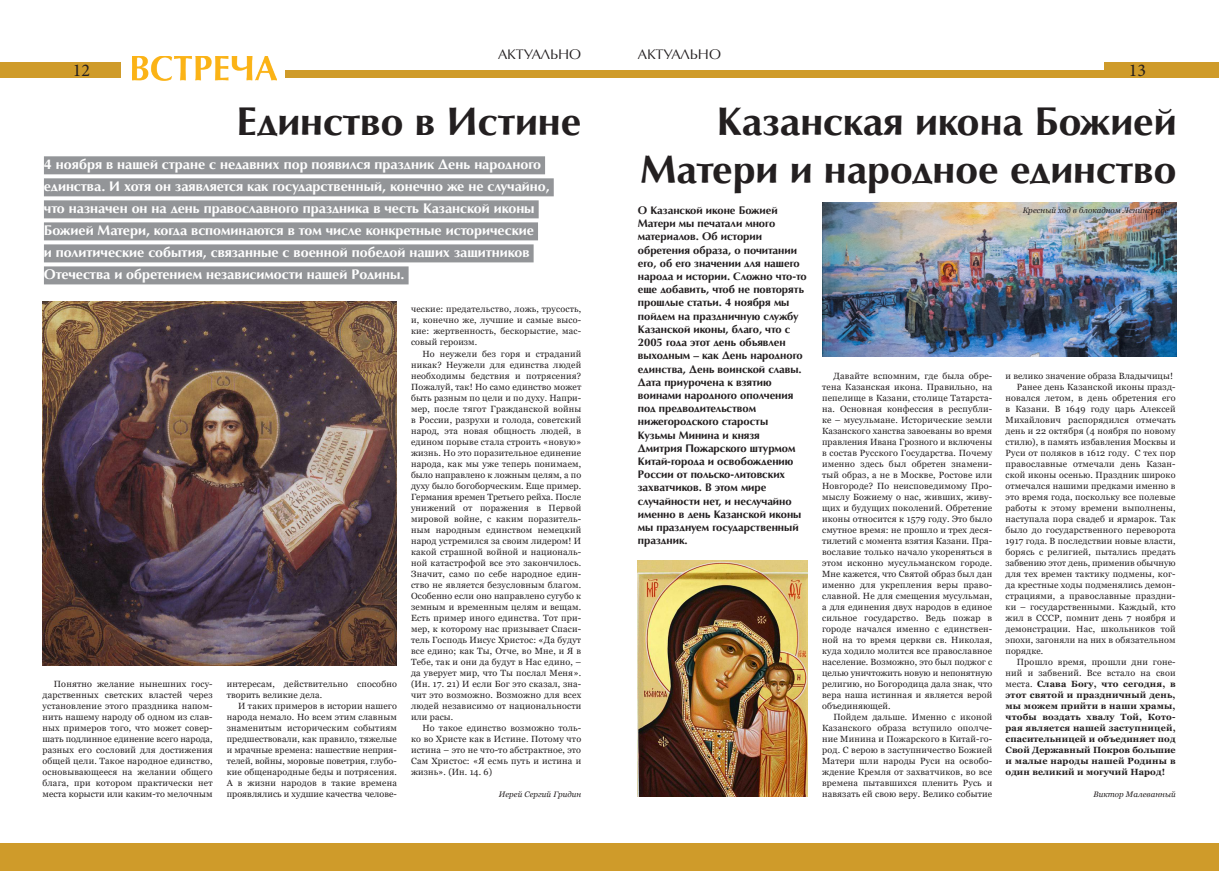
<style>
.page{position:relative;width:1219px;height:871px;background:#fff}
.page>*{position:absolute;margin:0;border:0;box-sizing:border-box;transform-origin:0 0}
.ЗАГОЛОВОК_БОЛЬШОЙ{font:700 40px/48px "AG Opus High Resolution";color:#231f20;text-align:right}
.t1{font:18px "Minion Pro";color:#231f20}
.ЛИД2{font:700 14px/22px "AG Opus High Resolution";color:#fff}
.РУБРИКА{font:14px "AG Opus High Resolution";color:#231f20}
.basa{font:700 11px/13.2px "AG Opus High Resolution";color:#231f20}
.без_висячих_строк{font:9px/11px "Georgia";letter-spacing:.015em;color:#231f20;text-align:justify}
.без_висячих_строк-2{font:700 9px/11px "Georgia";letter-spacing:.01em;color:#231f20;text-align:justify}
.ПОДПИСЬ_ТЕКСТА{font:italic 8px "Georgia";letter-spacing:.01em;color:#231f20}
.s1{font-weight:400}
</style>
<div class="page">
<div style="left:0;top:62px;width:120px;height:16px;background:#cf9b2a"></div>
<div style="left:1104px;top:62px;width:115px;height:16px;background:#cf9b2a"></div>
<div style="left:285px;top:70px;width:324px;height:8px;background:#cf9b2a"></div>
<div style="left:609px;top:70px;width:610px;height:8px;background:#cf9b2a"></div>
<div style="left:0;top:843px;width:1219px;height:27px;background:#cf9b2a"></div>
<img style="left:132px;top:56px;width:145px;height:25px">
<div style="left:44px;top:156px;width:501px;height:18px;background:#939598"></div>
<div style="left:44px;top:178px;width:510px;height:18px;background:#939598"></div>
<div style="left:44px;top:200px;width:495px;height:18px;background:#939598"></div>
<div style="left:44px;top:222px;width:494px;height:18px;background:#939598"></div>
<div style="left:44px;top:244px;width:490px;height:18px;background:#939598"></div>
<div style="left:44px;top:266px;width:365px;height:18px;background:#939598"></div>
<img style="left:638px;top:560px;width:170px;height:236px">
<img style="left:822px;top:202px;width:354px;height:154px">
<img style="left:43px;top:301px;width:354px;height:364px">
<p class="РУБРИКА" style="left:498px;top:46px;width:85px">АКТУАЛЬНО</p>
<p class="РУБРИКА" style="left:638px;top:46px;width:85px">АКТУАЛЬНО</p>
<h2 class="t1" style="left:73px;top:58px;width:19px">12</h2>
<h2 class="t1" style="left:1129px;top:58px;width:19px">13</h2>
<p class="ЗАГОЛОВОК_БОЛЬШОЙ" style="left:236px;top:98px;width:346px">Единство в Истине</p>
<p class="ЛИД2" style="left:44px;top:153px;width:507px">4 ноября в нашей стране с недавних пор появился праздник День народного единства. И хотя он заявляется как государственный, конечно же не случайно, что назначен он на день православного праздника в честь Казанской иконы Божией Матери, когда вспоминаются в том числе конкретные исторические<br>и политические события, связанные с военной победой наших защитников Отечества и обретением независимости нашей Родины.</p>
<p class="без_висячих_строк" style="left:43px;top:678px;width:172px;text-indent:11px">Понятно желание нынешних госу&shy;дарственных светских властей через установление этого праздника напом&shy;нить нашему народу об одном из слав&shy;ных примеров того, что может совер&shy;шать подлинное единение всего народа, разных его сословий для достижения общей цели. Такое народное единство, основывающееся на желании общего блага, при котором практически нет места корысти или каким-то мелочным</p>
<p class="без_висячих_строк" style="left:227px;top:678px;width:172px">интересам, действительно способно творить великие дела.</p>
<p class="без_висячих_строк" style="left:227px;top:700px;width:172px;text-indent:11px">И таких примеров в истории нашего народа немало. Но всем этим славным знаменитым историческим событиям предшествовали, как правило, тяжелые и мрачные времена: нашествие неприя&shy;телей, войны, моровые поветрия, глубо&shy;кие общенародные беды и потрясения.<br>А в жизни народов в такие времена проявлялись и худшие качества челове-</p>
<p class="без_висячих_строк" style="left:411px;top:304px;width:172px">ческие: предательство, ложь, трусость, и, конечно же, лучшие и самые высо&shy;кие: жертвенность, бескорыстие, мас&shy;совый героизм.</p>
<p class="без_висячих_строк" style="left:411px;top:348px;width:172px;text-indent:11px">Но неужели без горя и страданий никак? Неужели для единства людей необходимы бедствия и потрясения?<br>Пожалуй, так! Но само единство может быть разным по цели и по духу. Напри&shy;мер, после тягот Гражданской войны в России, разрухи и голода, советский народ, эта новая общность людей, в едином порыве стала строить «новую» жизнь. Но это поразительное единение народа, как мы уже теперь понимаем, было направлено к ложным целям, а по духу было богоборческим. Еще пример.<br>Германия времен Третьего рейха. После унижений от поражения в Первой мировой войне, с каким поразитель&shy;ным народным единством немецкий народ устремился за своим лидером! И какой страшной войной и националь&shy;ной катастрофой все это закончилось.<br>Значит, само по себе народное един&shy;ство не является безусловным благом.<br>Особенно если оно направлено сугубо к земным и временным целям и вещам.<br>Есть пример иного единства. Тот при&shy;мер, к которому нас призывает Спаси&shy;тель Господь Иисус Христос: «Да будут все едино; как Ты, Отче, во Мне, и Я в Тебе, так и они да будут в Нас едино, – да уверует мир, что Ты послал Меня». (Ин. 17. 21) И если Бог это сказал, зна&shy;чит это возможно. Возможно для всех людей независимо от национальности или расы.</p>
<p class="без_висячих_строк" style="left:411px;top:722px;width:172px;text-indent:11px">Но такое единство возможно толь&shy;ко во Христе как в Истине. Потому что истина – это не что-то абстрактное, это Сам Христос: «Я есмь путь и истина и жизнь». (Ин. 14. 6)</p>
<p class="ПОДПИСЬ_ТЕКСТА" style="left:499px;top:788px;width:84px">Иерей Сергий Гридин</p>
<p class="ЗАГОЛОВОК_БОЛЬШОЙ" style="left:640px;top:98px;width:538px">Казанская икона Божией<br>Матери и народное единство</p>
<p class="basa" style="left:638px;top:204px;width:170px">О Казанской иконе Божией<br>Матери мы печатали много материалов. Об истории обретения образа, о почитании его, об его значении для нашего народа и истории. Сложно что-то еще добавить, чтоб не повторять прошлые статьи. 4 ноября мы пойдем на праздничную службу<br>Казанской иконы, благо, что с<br>2005 года этот день объявлен выходным – как День народного единства, День воинской славы.<br>Дата приурочена к взятию воинами народного ополчения под предводительством нижегородского старосты<br>Кузьмы Минина и князя<br>Дмитрия Пожарского штурмом<br>Китай-города и освобождению<br>России от польско-литовских захватчиков. В этом мире случайности нет, и неслучайно именно в день Казанской иконы мы празднуем государственный праздник.</p>
<p class="ПОДПИСЬ_ТЕКСТА" style="left:1023px;top:205px;width:147px">Кресный ход в блокадном Ленинграде</p>
<p class="без_висячих_строк" style="left:822px;top:370px;width:172px;text-indent:11px">Давайте вспомним, где была обре&shy;тена Казанская икона. Правильно, на пепелище в Казани, столице Татарста&shy;на. Основная конфессия в республи&shy;ке – мусульмане. Исторические земли Казанского ханства завоеваны во время правления Ивана Грозного и включены в состав Русского Государства. Почему именно здесь был обретен знамени&shy;тый образ, а не в Москве, Ростове или Новгороде? По неисповедимому Про&shy;мыслу Божиему о нас, живших, живу&shy;щих и будущих поколений. Обретение иконы относится к 1579 году. Это было смутное время: не прошло и трех деся&shy;тилетий с момента взятия Казани. Пра&shy;вославие только начало укореняться в этом исконно мусульманском городе.<br>Мне кажется, что Святой образ был дан именно для укрепления веры право&shy;славной. Не для смещения мусульман, а для единения двух народов в единое сильное государство. Ведь пожар в городе начался именно с единствен&shy;ной на то время церкви св. Николая, куда ходило молится все православное население. Возможно, это был поджог с целью уничтожить новую и непонятную религию, но Богородица дала знак, что вера наша истинная и является верой объединяющей.</p>
<p class="без_висячих_строк" style="left:822px;top:711px;width:172px;text-indent:11px">Пойдем дальше. Именно с иконой Казанского образа вступило ополче&shy;ние Минина и Пожарского в Китай-го&shy;род. С верою в заступничество Божией Матери шли народы Руси на освобо&shy;ждение Кремля от захватчиков, во все времена пытавшихся пленить Русь и навязать ей свою веру. Велико событие</p>
<p class="без_висячих_строк" style="left:1005px;top:370px;width:169px">и велико значение образа Владычицы!</p>
<p class="без_висячих_строк" style="left:1005px;top:381px;width:172px;text-indent:11px">Ранее день Казанской иконы празд&shy;новался летом, в день обретения его в Казани. В 1649 году царь Алексей Михайлович распорядился отмечать день и 22 октября (4 ноября по новому стилю), в память избавления Москвы и Руси от поляков в 1612 году. С тех пор православные отмечали день Казан&shy;ской иконы осенью. Праздник широко отмечался нашими предками именно в это время года, поскольку все полевые работы к этому времени выполнены, наступала пора свадеб и ярмарок. Так было до государственного переворота 1917 года. В последствии новые власти, борясь с религией, пытались предать забвению этот день, применив обычную для тех времен тактику подмены, ког&shy;да крестные ходы подменялись демон&shy;страциями, а православные праздни&shy;ки – государственными. Каждый, кто жил в СССР, помнит день 7 ноября и демонстрации. Нас, школьников той эпохи, загоняли на них в обязательном порядке.</p>
<p class="без_висячих_строк-2" style="left:1005px;top:656px;width:172px;text-indent:11px"><span class="s1">Прошло время, прошли дни гоне&shy;ний и забвений. Все встало на свои места.</span> Слава Богу, что сегодня, в этот святой и праздничный день, мы можем прийти в наши храмы, чтобы воздать хвалу Той, Кото&shy;рая является нашей заступницей, спасительницей и объединяет под Свой Державный Покров большие и малые народы нашей Родины в один великий и могучий Народ!</p>
<p class="ПОДПИСЬ_ТЕКСТА" style="left:1093px;top:788px;width:84px">Виктор Малеванный</p>
</div>
